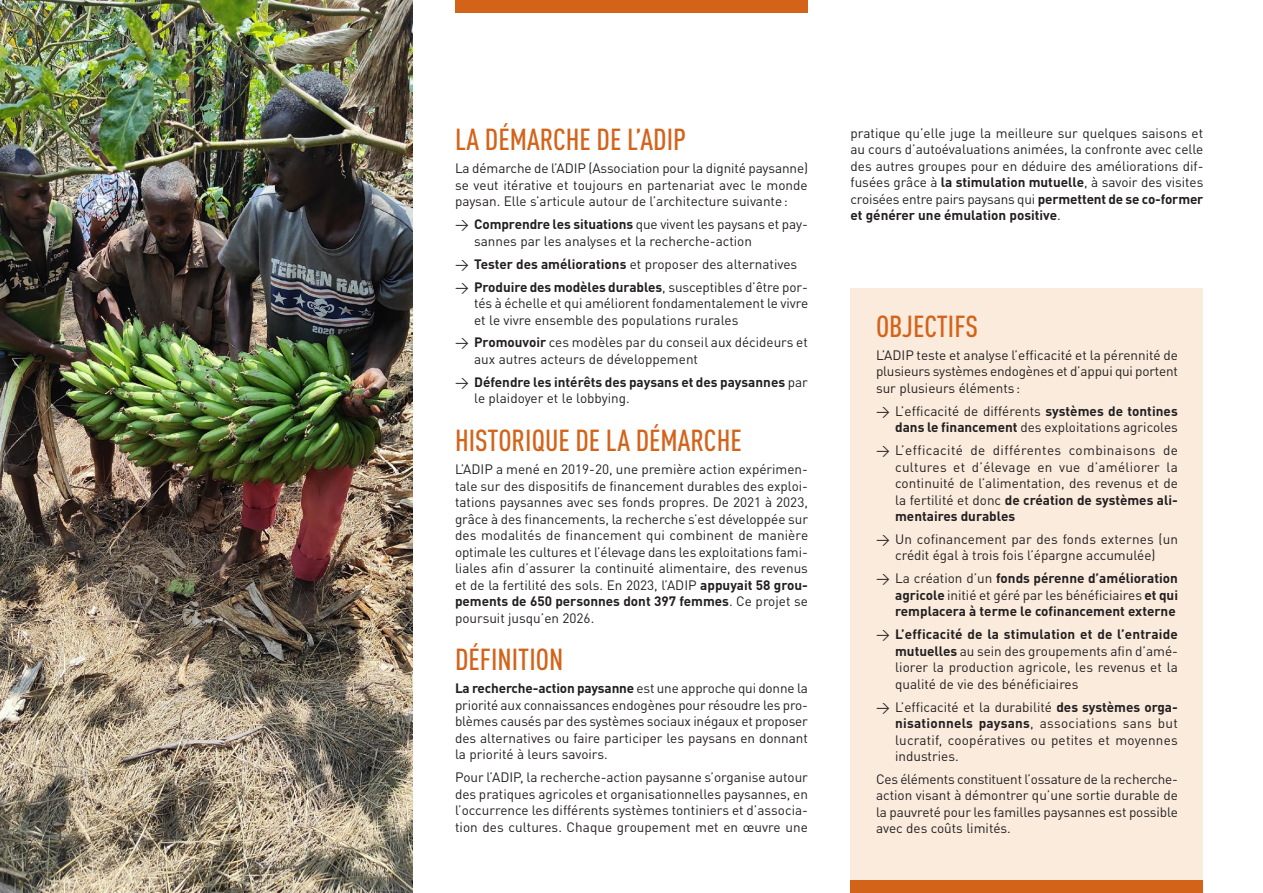
<style>
.page{position:relative;width:1263px;height:893px;background:#fff}
.page>*{position:absolute;margin:0;border:0;box-sizing:border-box;transform-origin:0 0}
.t1{font:500 condensed 30px "DINOT";color:#d4631a}
.t2{font:13.5px/16.5px "DINOT";color:#231f20;text-align:justify}
.t3{font:700 13.5px/16.5px "DINOT";color:#231f20}
.s1{font-weight:700}
.s2{font-weight:400}
</style>
<div class="page">
<img style="left:0;top:0;width:412px;height:893px">
<div style="left:455px;top:0;width:353px;height:13px;background:#d4631a"></div>
<div style="left:850px;top:880px;width:353px;height:13px;background:#d4631a"></div>
<div style="left:850px;top:288px;width:353px;height:592px;background:#faebdd"></div>
<h1 class="t1" style="left:455px;top:122px;width:233px">LA DÉMARCHE DE L’ADIP</h1>
<p class="t2" style="left:455px;top:160px;width:355px">La démarche de l’ADIP (Association pour la dignité paysanne) se veut itérative et toujours en partenariat avec le monde paysan. Elle s’articule autour de l’architecture suivante:</p>
<p class="t2" style="left:474px;top:216px;width:335px;text-indent:-19px">→ <span class="s1">Comprendre les situations</span> que vivent les paysans et pay&shy;sannes par les analyses et la recherche-action</p>
<p class="t2" style="left:455px;top:255px;width:344px">→ <span class="s1">Tester des améliorations</span> et proposer des alternatives</p>
<p class="t2" style="left:474px;top:278px;width:335px;text-indent:-19px">→ <span class="s1">Produire des modèles durables</span>, susceptibles d’être por&shy;tés à échelle et qui améliorent fondamentalement le vivre et le vivre ensemble des populations rurales</p>
<p class="t2" style="left:474px;top:334px;width:335px;text-indent:-19px">→ <span class="s1">Promouvoir</span> ces modèles par du conseil aux décideurs et aux autres acteurs de développement</p>
<p class="t3" style="left:474px;top:373px;width:335px;text-indent:-19px"><span class="s2">→</span> Défendre les intérêts des paysans et des paysannes <span class="s2">par le plaidoyer et le lobbying.</span></p>
<h1 class="t1" style="left:455px;top:423px;width:288px">HISTORIQUE DE LA DÉMARCHE</h1>
<p class="t2" style="left:455px;top:461px;width:355px">L’ADIP a mené en 2019-20, une première action expérimen&shy;tale sur des dispositifs de financement durables des exploi&shy;tations paysannes avec ses fonds propres. De 2021 à 2023, grâce à des financements, la recherche s’est développée sur des modalités de financement qui combinent de manière optimale les cultures et l’élevage dans les exploitations fami&shy;liales afin d’assurer la continuité alimentaire, des revenus et de la fertilité des sols. En 2023, l’ADIP <span class="s1">appuyait 58 grou&shy;pements de 650 personnes dont 397 femmes</span>. Ce projet se poursuit jusqu’en 2026.</p>
<h1 class="t1" style="left:455px;top:642px;width:110px">DÉFINITION</h1>
<p class="t2" style="left:455px;top:680px;width:354px"><span class="s1">La recherche-action paysanne</span> est une approche qui donne la priorité aux connaissances endogènes pour résoudre les pro&shy;blèmes causés par des systèmes sociaux inégaux et proposer des alternatives ou faire participer les paysans en donnant la priorité à leurs savoirs.</p>
<p class="t2" style="left:455px;top:769px;width:354px">Pour l’ADIP, la recherche-action paysanne s’organise autour des pratiques agricoles et organisationnelles paysannes, en l’occurrence les différents systèmes tontiniers et d’associa&shy;tion des cultures. Chaque groupement met en œuvre une</p>
<p class="t2" style="left:850px;top:125px;width:354px">pratique qu’elle juge la meilleure sur quelques saisons et au cours d’autoévaluations animées, la confronte avec celle des autres groupes pour en déduire des améliorations dif&shy;fusées grâce à <span class="s1">la stimulation mutuelle</span>, à savoir des visites croisées entre pairs paysans qui <span class="s1">permettent de se co-former et générer une émulation positive</span>.</p>
<h1 class="t1" style="left:876px;top:308px;width:104px">OBJECTIFS</h1>
<p class="t2" style="left:876px;top:346px;width:304px">L’ADIP teste et analyse l’efficacité et la pérennité de plusieurs systèmes endogènes et d’appui qui portent sur plusieurs éléments :</p>
<p class="t2" style="left:876px;top:402px;width:303px;text-align:right">→ L’efficacité de différents <span class="s1">systèmes de tontines dans le financement</span> des exploitations agricoles</p>
<p class="t2" style="left:895px;top:442px;width:284px;text-indent:-19px">→ L’efficacité de différentes combinaisons de cultures et d’élevage en vue d’améliorer la continuité de l’alimentation, des revenus et de la fertilité et donc <span class="s1">de création de systèmes ali&shy;mentaires durables</span></p>
<p class="t2" style="left:876px;top:531px;width:303px;text-align:center">→ Un cofinancement par des fonds externes (un crédit égal à trois fois l’épargne accumulée)</p>
<p class="t3" style="left:895px;top:570px;width:284px;text-align:justify;text-indent:-19px"><span class="s2">→ La création d’un</span> fonds pérenne d’amélioration agricole <span class="s2">initié et géré par les bénéficiaires</span> et qui remplacera à terme le cofinancement externe</p>
<p class="t2" style="left:895px;top:626px;width:284px;text-indent:-19px">→ <span class="s1">L’efficacité de la stimulation et de l’entraide mutuelles</span> au sein des groupements afin d’amé&shy;liorer la production agricole, les revenus et la qualité de vie des bénéficiaires</p>
<p class="t2" style="left:895px;top:698px;width:284px;text-indent:-19px">→ L’efficacité et la durabilité <span class="s1">des systèmes orga&shy;nisationnels paysans</span>, associations sans but lucratif, coopératives ou petites et moyennes industries.</p>
<p class="t2" style="left:876px;top:771px;width:303px">Ces éléments constituent l’ossature de la recherche&shy;action visant à démontrer qu’une sortie durable de la pauvreté pour les familles paysannes est possible avec des coûts limités.</p>
</div>
